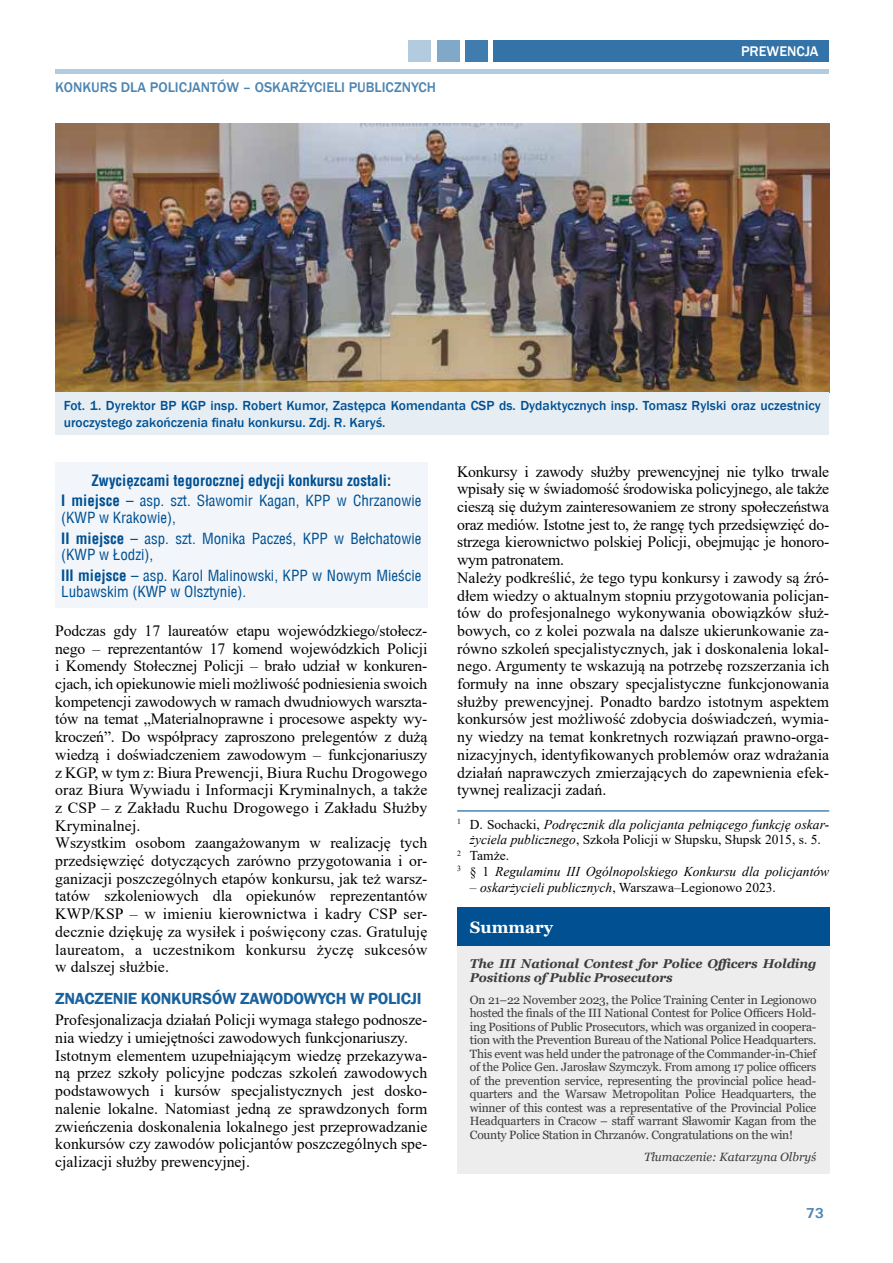
<style>
.page{position:relative;width:893px;height:1263px;background:#fff}
.page>*{position:absolute;margin:0;border:0;box-sizing:border-box;transform-origin:0 0}
.t1{font:600 16.5px "Franklin Gothic";letter-spacing:-.015em;color:#1a629d}
.t2{font:700 16.5px "Georgia";color:#fff}
.t3{font:15.75px/17.7px "Times New Roman";color:#000}
.t4{font:15px/20.7px "Switzerland Condensed";color:#005092}
.t5{font:700 15px/20.7px "Switzerland Condensed";color:#005092;text-align:center}
.t6{font:500 14.4px "Franklin Gothic";color:#4d85b2}
.t7{font:500 14.4px "Franklin Gothic";color:#fff}
.t8{font:700 14.4px "Univers";color:#4d85b2}
.t9{font:italic 13.5px "Times New Roman";color:#000}
.t10{font:500 13.5px/16.5px "Franklin Gothic";letter-spacing:.005em;color:#005092}
.t11{font:13.5px "Times New Roman";color:#000}
.t12{font:italic 700 12.75px/13.5px "Georgia";letter-spacing:-.01em;color:#3c3c3b}
.t13{font:12px/13.5px "Georgia";letter-spacing:-.02em;color:#3c3c3b;text-align:justify}
.t14{font:italic 12px "Georgia";color:#3c3c3b}
.s1{font-weight:400}
.s2{font-weight:700}
.s3{font-style:normal}
.s4{font-style:italic}
</style>
<div class="page">
<hr style="left:55px;top:70px;width:774px;height:4px;background:#b3cbde">
<div style="left:493px;top:41px;width:336px;height:21px;background:#3373a8"></div>
<div style="left:465px;top:41px;width:23px;height:21px;background:#407cad"></div>
<div style="left:437px;top:41px;width:22px;height:21px;background:#80a8c8"></div>
<div style="left:408px;top:41px;width:23px;height:21px;background:#b3cbde"></div>
<hr style="left:457px;top:810px;width:372px;height:2px;background:#4d85b2">
<div style="left:55px;top:463px;width:372px;height:145px;background:#f2f6fa"></div>
<div style="left:457px;top:908px;width:372px;height:38px;background:#005092"></div>
<div style="left:457px;top:946px;width:372px;height:228px;background:#ededed"></div>
<img style="left:55px;top:123px;width:774px;height:269px">
<div style="left:55px;top:392px;width:774px;height:43px;background:#e6eef4"></div>
<p class="t6" style="left:55px;top:78px;width:382px">KONKURS DLA POLICJANTÓW – OSKARŻYCIELI PUBLICZNYCH</p>
<p class="t7" style="left:741px;top:43px;width:79px">PREWENCJA</p>
<p class="t10" style="left:64px;top:398px;width:758px">Fot. 1. Dyrektor BP KGP insp. Robert Kumor, Zastępca Komendanta CSP ds. Dydaktycznych insp. Tomasz Rylski oraz uczestnicy uroczystego zakończenia finału konkursu. Zdj. R. Karyś.</p>
<p class="t5" style="left:61px;top:470px;width:362px">Zwycięzcami tegorocznej edycji konkursu zostali:<br>I miejsce <span class="s1">– asp. szt. Sławomir Kagan, KPP w Chrzanowie</span></p>
<p class="t4" style="left:61px;top:507px;width:362px">(KWP w Krakowie),<br><span class="s2">II miejsce</span> – asp. szt. Monika Pacześ, KPP w Bełchatowie</p>
<p class="t4" style="left:61px;top:544px;width:362px">(KWP w Łodzi),<br><span class="s2">III miejsce</span> – asp. Karol Malinowski, KPP w Nowym Mieście</p>
<p class="t4" style="left:61px;top:581px;width:186px">Lubawskim (KWP w Olsztynie).</p>
<p class="t3" style="left:55px;top:621px;width:374px">Podczas gdy 17 laureatów etapu wojewódzkiego/stołecz&shy;nego – reprezentantów 17 komend wojewódzkich Policji i Komendy Stołecznej Policji – brało udział w konkuren&shy;cjach, ich opiekunowie mieli możliwość podniesienia swoich kompetencji zawodowych w ramach dwudniowych warszta&shy;tów na temat „Materialnoprawne i procesowe aspekty wy&shy;kroczeń”. Do współpracy zaproszono prelegentów z dużą wiedzą i doświadczeniem zawodowym – funkcjonariuszy z KGP, w tym z: Biura Prewencji, Biura Ruchu Drogowego oraz Biura Wywiadu i Informacji Kryminalnych, a także z CSP – z Zakładu Ruchu Drogowego i Zakładu Służby Kryminalnej.<br>Wszystkim osobom zaangażowanym w realizację tych przedsięwzięć dotyczących zarówno przygotowania i or&shy;ganizacji poszczególnych etapów konkursu, jak też warsz&shy;tatów szkoleniowych dla opiekunów reprezentantów KWP/KSP – w imieniu kierownictwa i kadry CSP ser&shy;decznie dziękuję za wysiłek i poświęcony czas. Gratuluję laureatom, a uczestnikom konkursu życzę sukcesów w dalszej służbie.</p>
<p class="t1" style="left:55px;top:988px;width:368px">ZNACZENIE KONKURSÓW ZAWODOWYCH W POLICJI</p>
<p class="t3" style="left:55px;top:1011px;width:374px">Profesjonalizacja działań Policji wymaga stałego podnosze&shy;nia wiedzy i umiejętności zawodowych funkcjonariuszy.<br>Istotnym elementem uzupełniającym wiedzę przekazywa&shy;ną przez szkoły policyjne podczas szkoleń zawodowych podstawowych i kursów specjalistycznych jest dosko&shy;nalenie lokalne. Natomiast jedną ze sprawdzonych form zwieńczenia doskonalenia lokalnego jest przeprowadzanie konkursów czy zawodów policjantów poszczególnych spe&shy;cjalizacji służby prewencyjnej.</p>
<p class="t3" style="left:457px;top:462px;width:374px">Konkursy i zawody służby prewencyjnej nie tylko trwale wpisały się w świadomość środowiska policyjnego, ale także cieszą się dużym zainteresowaniem ze strony społeczeństwa oraz mediów. Istotne jest to, że rangę tych przedsięwzięć do&shy;strzega kierownictwo polskiej Policji, obejmując je honoro&shy;wym patronatem.<br>Należy podkreślić, że tego typu konkursy i zawody są źró&shy;dłem wiedzy o aktualnym stopniu przygotowania policjan&shy;tów do profesjonalnego wykonywania obowiązków służ&shy;bowych, co z kolei pozwala na dalsze ukierunkowanie za&shy;równo szkoleń specjalistycznych, jak i doskonalenia lokal&shy;nego. Argumenty te wskazują na potrzebę rozszerzania ich formuły na inne obszary specjalistyczne funkcjonowania służby prewencyjnej. Ponadto bardzo istotnym aspektem konkursów jest możliwość zdobycia doświadczeń, wymia&shy;ny wiedzy na temat konkretnych rozwiązań prawno-orga&shy;nizacyjnych, identyfikowanych problemów oraz wdrażania działań naprawczych zmierzających do zapewnienia efek&shy;tywnej realizacji zadań.</p>
<p class="t9" style="left:457px;top:815px;width:374px"><sup>1</sup> <span class="s3">D. Sochacki,</span> Podręcznik dla policjanta pełniącego funkcję oskar-</p>
<p class="t11" style="left:470px;top:830px;width:352px"><span class="s4">życiela publicznego</span>, Szkoła Policji w Słupsku, Słupsk 2015, s. 5.</p>
<p class="t11" style="left:457px;top:846px;width:53px"><sup>2</sup> Tamże.</p>
<p class="t9" style="left:457px;top:862px;width:374px"><sup>3</sup> <span class="s3">§ 1</span> Regulaminu III Ogólnopolskiego Konkursu dla policjantów</p>
<p class="t9" style="left:470px;top:878px;width:308px">– oskarżycieli publicznych<span class="s3">, Warszawa–Legionowo 2023.</span></p>
<p class="t2" style="left:470px;top:917px;width:85px">Summary</p>
<p class="t12" style="left:470px;top:957px;width:348px">The III National Contest for Police Officers Holding<br>Positions of Public Prosecutors</p>
<p class="t13" style="left:470px;top:993px;width:348px">On 21–22 November 2023, the Police Training Center in Legionowo hosted the finals of the III National Contest for Police Officers Hold&shy;ing Positions of Public Prosecutors, which was organized in coopera&shy;tion with the Prevention Bureau of the National Police Headquarters.<br>This event was held under the patronage of the Commander-in-Chief of the Police Gen. Jarosław Szymczyk. From among 17 police officers of the prevention service, representing the provincial police head&shy;quarters and the Warsaw Metropolitan Police Headquarters, the winner of this contest was a representative of the Provincial Police Headquarters in Cracow – staff warrant Sławomir Kagan from the County Police Station in Chrzanów. Congratulations on the win!</p>
<p class="t14" style="left:644px;top:1149px;width:174px">Tłumaczenie: Katarzyna Olbryś</p>
<p class="t8" style="left:806px;top:1204px;width:20px">73</p>
</div>
